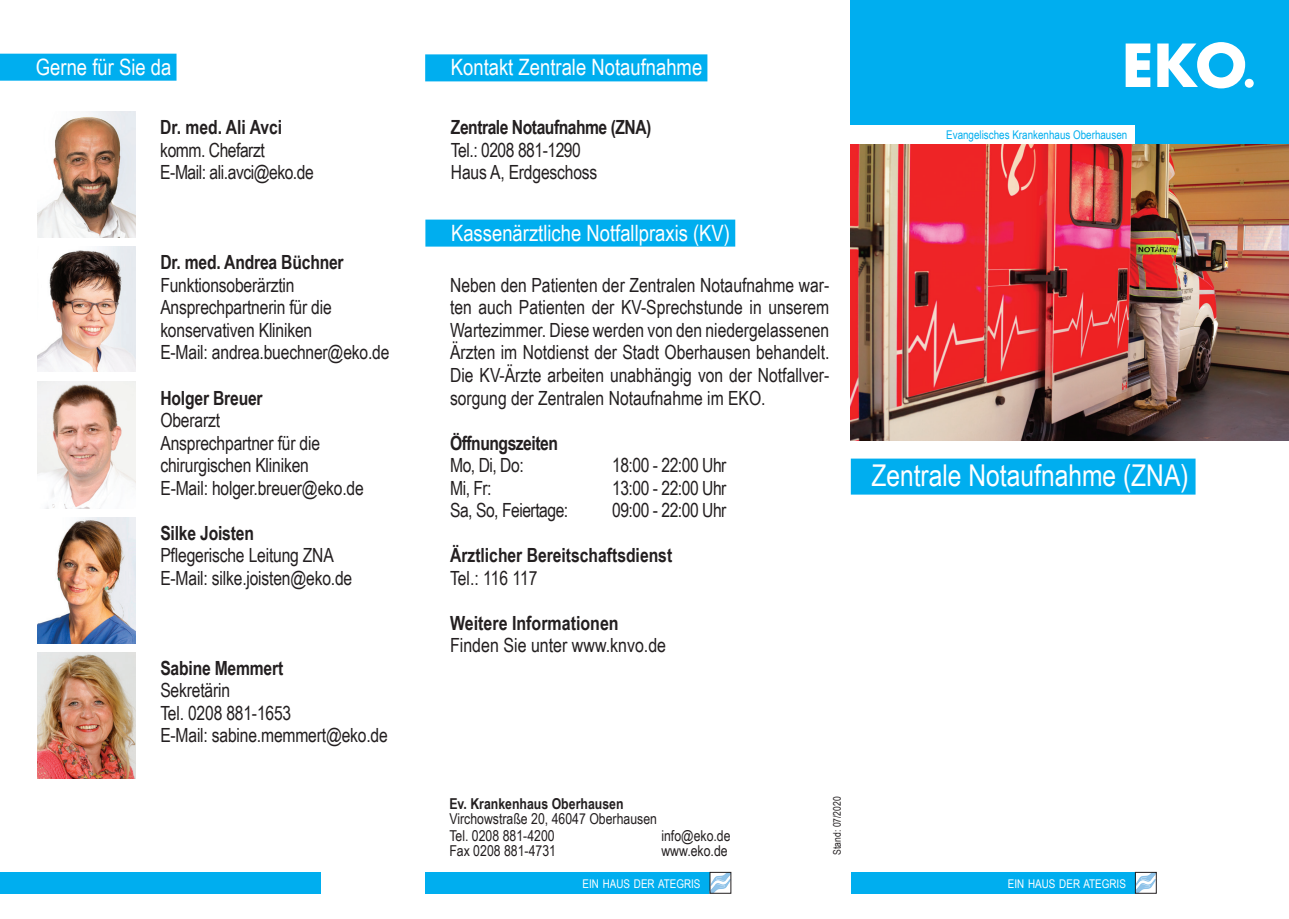
<style>
.page{position:relative;width:1289px;height:919px;background:#fff}
.page>*{position:absolute;margin:0;border:0;box-sizing:border-box;transform-origin:0 0}
.t1{font:30px "Arial Narrow";color:#fff}
.t2{font:22.5px "Arial Narrow";color:#fff}
.t3{font:19.5px/22.5px "Arial Narrow";letter-spacing:-.01em;color:#231f20}
.t4{font:700 19.5px "Arial Narrow";letter-spacing:-.01em;color:#231f20}
.t5{font:15px/17px "Arial Narrow";color:#231f20}
.t6{font:700 15px "Arial Narrow";color:#231f20}
.t7{font:12px "Arial Narrow";color:#00aeef}
.t8{font:12px "Arial Narrow";color:#fff}
.t9{font:10.5px "Arial Narrow";color:#231f20}
</style>
<div class="page">
<div style="left:850px;top:458px;width:345px;height:36px;background:#00aeef"></div>
<div style="left:0;top:54px;width:176px;height:27px;background:#00aeef"></div>
<div style="left:850px;top:0;width:438px;height:145px;background:#00aeef"></div>
<svg style="left:1125px;top:43px;width:25px;height:44px"></svg>
<svg style="left:1157px;top:42px;width:88px;height:46px"></svg>
<div style="left:1244px;top:79px;width:9px;height:9px;background:#fff;border-radius:50%"></div>
<div style="left:843px;top:125px;width:291px;height:20px;background:#fff"></div>
<div style="left:0;top:872px;width:320px;height:21px;background:#00aeef"></div>
<div style="left:850px;top:872px;width:285px;height:21px;background:#00aeef"></div>
<img style="left:1137px;top:874px;width:17px;height:17px">
<div style="left:1135px;top:872px;width:21px;height:21px;border:1px solid #231f20"></div>
<div style="left:425px;top:872px;width:284px;height:21px;background:#00aeef"></div>
<img style="left:711px;top:874px;width:18px;height:17px">
<img style="left:850px;top:145px;width:438px;height:295px">
<div style="left:425px;top:219px;width:310px;height:27px;background:#00aeef"></div>
<img style="left:37px;top:112px;width:98px;height:126px">
<img style="left:37px;top:517px;width:98px;height:126px">
<div style="left:425px;top:54px;width:282px;height:27px;background:#00aeef"></div>
<img style="left:37px;top:652px;width:98px;height:126px">
<img style="left:37px;top:246px;width:98px;height:125px">
<img style="left:37px;top:382px;width:98px;height:126px">
<p class="t2" style="left:36px;top:50px;width:137px">Gerne für Sie da</p>
<p class="t4" style="left:160px;top:113px;width:123px">Dr. med. Ali Avci</p>
<p class="t3" style="left:160px;top:138px;width:155px">komm. Chefarzt<br>E-Mail: ali.avci@eko.de</p>
<p class="t4" style="left:160px;top:248px;width:185px">Dr. med. Andrea Büchner</p>
<p class="t3" style="left:160px;top:273px;width:230px">Funktionsoberärztin<br>Ansprechpartnerin für die konservativen Kliniken<br>E-Mail: andrea.buechner@eko.de</p>
<p class="t4" style="left:160px;top:383px;width:104px">Holger Breuer</p>
<p class="t3" style="left:160px;top:408px;width:205px">Oberarzt<br>Ansprechpartner für die chirurgischen Kliniken<br>E-Mail: holger.breuer@eko.de</p>
<p class="t4" style="left:160px;top:518px;width:95px">Silke Joisten</p>
<p class="t3" style="left:160px;top:543px;width:193px">Pflegerische Leitung ZNA<br>E-Mail: silke.joisten@eko.de</p>
<p class="t4" style="left:160px;top:653px;width:124px">Sabine Memmert</p>
<p class="t3" style="left:160px;top:678px;width:229px">Sekretärin<br>Tel. 0208 881-1653<br>E-Mail: sabine.memmert@eko.de</p>
<p class="t2" style="left:451px;top:51px;width:253px">Kontakt Zentrale Notaufnahme</p>
<p class="t4" style="left:451px;top:113px;width:202px">Zentrale Notaufnahme (ZNA)</p>
<p class="t3" style="left:451px;top:138px;width:148px">Tel.: 0208 881-1290<br>Haus A, Erdgeschoss</p>
<p class="t2" style="left:451px;top:216px;width:280px">Kassenärztliche Notfallpraxis (KV)</p>
<p class="t3" style="left:450px;top:273px;width:381px;text-align:justify">Neben den Patienten der Zentralen Notaufnahme war&shy;ten auch Patienten der KV-Sprechstunde in unserem Wartezimmer. Diese werden von den niedergelassenen Ärzten im Notdienst der Stadt Oberhausen behandelt.<br>Die KV-Ärzte arbeiten unabhängig von der Notfallver&shy;sorgung der Zentralen Notaufnahme im EKO.</p>
<p class="t4" style="left:450px;top:428px;width:109px">Öffnungszeiten</p>
<p class="t3" style="left:450px;top:453px;width:75px">Mo, Di, Do:</p>
<p class="t3" style="left:612px;top:453px;width:116px">18:00 - 22:00 Uhr</p>
<p class="t3" style="left:450px;top:475px;width:43px">Mi, Fr:</p>
<p class="t3" style="left:612px;top:475px;width:116px">13:00 - 22:00 Uhr</p>
<p class="t3" style="left:450px;top:498px;width:120px">Sa, So, Feiertage:</p>
<p class="t3" style="left:612px;top:498px;width:116px">09:00 - 22:00 Uhr</p>
<p class="t4" style="left:450px;top:540px;width:224px">Ärztlicher Bereitschaftsdienst</p>
<p class="t3" style="left:450px;top:565px;width:89px">Tel.: 116 117</p>
<p class="t4" style="left:450px;top:608px;width:170px">Weitere Informationen</p>
<p class="t3" style="left:450px;top:633px;width:217px">Finden Sie unter www.knvo.de</p>
<p class="t7" style="left:946px;top:125px;width:183px">Evangelisches Krankenhaus Oberhausen</p>
<h1 class="t1" style="left:871px;top:453px;width:319px">Zentrale Notaufnahme (ZNA)</h1>
<p class="t6" style="left:449px;top:791px;width:176px">Ev. Krankenhaus Oberhausen</p>
<p class="t5" style="left:449px;top:809px;width:209px">Virchowstraße 20, 46047 Oberhausen<br>Tel. 0208 881-4200</p>
<p class="t5" style="left:449px;top:841px;width:108px">Fax 0208 881-4731</p>
<p class="t5" style="left:661px;top:827px;width:71px;line-height:15px">info@eko.de www.eko.de</p>
<p class="t9" style="left:829px;top:854px;width:60px;rotate:-90deg">Stand: 07/2020</p>
<p class="t8" style="left:582px;top:874px;width:118px">Ein Haus der Ategris</p>
<p class="t8" style="left:1007px;top:874px;width:118px">Ein Haus der Ategris</p>
</div>
